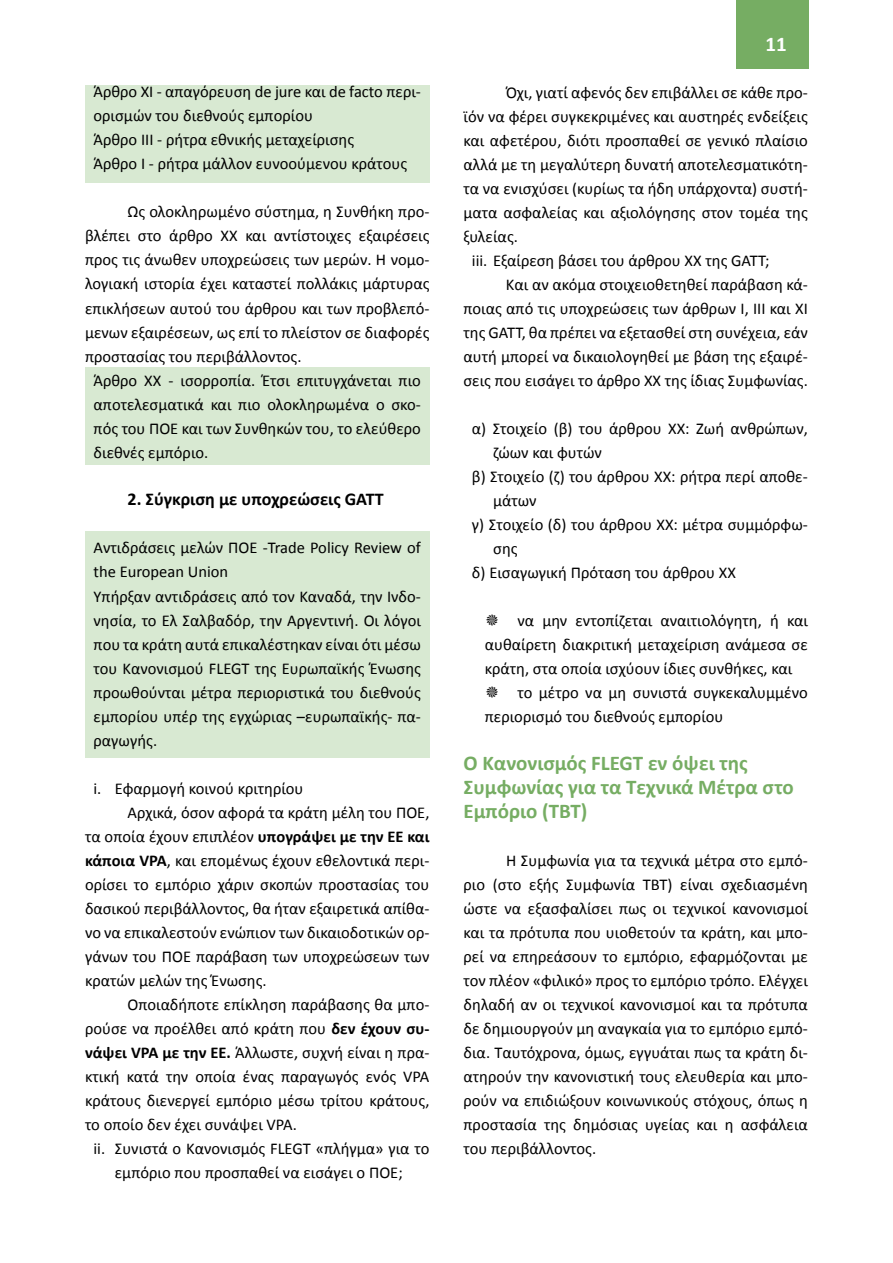
<style>
.page{position:relative;width:893px;height:1263px;background:#fff}
.page>*{position:absolute;margin:0;border:0;box-sizing:border-box;transform-origin:0 0}
.t1{font:700 21px/24px "Calibri";color:#76ad63}
.t2{font:700 21px "Calibri";color:#fff}
.t3{font:700 18px "Calibri";color:#000}
.t4{font:16.5px/24px "Calibri";color:#000}
.s1{font-weight:700}
</style>
<div class="page">
<div style="left:737px;top:0;width:72px;height:68px;background:#76ad63"></div>
<div style="left:85px;top:531px;width:344px;height:227px;background:#d8e9d2"></div>
<div style="left:85px;top:85px;width:344px;height:98px;background:#d8e9d2"></div>
<div style="left:85px;top:367px;width:344px;height:98px;background:#d8e9d2"></div>
<p class="t4" style="left:94px;top:80px;width:329px">Άρθρο XI - απαγόρευση de jure και de facto περι&shy;ορισμών του διεθνούς εμπορίου<br>Άρθρο ΙΙΙ - ρήτρα εθνικής μεταχείρισης<br>Άρθρο Ι - ρήτρα μάλλον ευνοούμενου κράτους</p>
<p class="t4" style="left:128px;top:200px;width:303px">Ως ολοκληρωμένο σύστημα, η Συνθήκη προ-</p>
<p class="t4" style="left:85px;top:224px;width:346px">βλέπει στο άρθρο XX και αντίστοιχες εξαιρέσεις</p>
<p class="t4" style="left:85px;top:248px;width:346px">προς τις άνωθεν υποχρεώσεις των μερών. Η νομο-</p>
<p class="t4" style="left:85px;top:272px;width:346px">λογιακή ιστορία έχει καταστεί πολλάκις μάρτυρας</p>
<p class="t4" style="left:85px;top:296px;width:346px">επικλήσεων αυτού του άρθρου και των προβλεπό-</p>
<p class="t4" style="left:85px;top:320px;width:346px">μενων εξαιρέσεων, ως επί το πλείστον σε διαφορές</p>
<p class="t4" style="left:85px;top:344px;width:218px">προστασίας του περιβάλλοντος.</p>
<p class="t4" style="left:94px;top:368px;width:329px">Άρθρο ΧΧ - ισορροπία. Έτσι επιτυγχάνεται πιο</p>
<p class="t4" style="left:94px;top:392px;width:329px">αποτελεσματικά και πιο ολοκληρωμένα ο σκο-</p>
<p class="t4" style="left:94px;top:416px;width:329px">πός του ΠΟΕ και των Συνθηκών του, το ελεύθερο</p>
<p class="t4" style="left:94px;top:440px;width:116px">διεθνές εμπόριο.</p>
<p class="t3" style="left:128px;top:488px;width:258px">2. Σύγκριση με υποχρεώσεις GATT</p>
<p class="t4" style="left:94px;top:536px;width:329px">Αντιδράσεις μελών ΠΟΕ -Trade Policy Review of the European Union<br>Υπήρξαν αντιδράσεις από τον Καναδά, την Ινδο&shy;νησία, το Ελ Σαλβαδόρ, την Αργεντινή. Οι λόγοι που τα κράτη αυτά επικαλέστηκαν είναι ότι μέσω του Κανονισμού FLEGT της Ευρωπαϊκής Ένωσης προωθούνται μέτρα περιοριστικά του διεθνούς εμπορίου υπέρ της εγχώριας –ευρωπαϊκής- πα&shy;ραγωγής.</p>
<p class="t4" style="left:94px;top:776px;width:212px">i. Εφαρμογή κοινού κριτηρίου</p>
<p class="t4" style="left:128px;top:800px;width:303px">Αρχικά, όσον αφορά τα κράτη μέλη του ΠΟΕ,</p>
<p class="t4" style="left:85px;top:824px;width:346px">τα οποία έχουν επιπλέον <span class="s1">υπογράψει με την ΕΕ και</span></p>
<p class="t4" style="left:85px;top:848px;width:346px"><span class="s1">κάποια VPA</span>, και επομένως έχουν εθελοντικά περι-</p>
<p class="t4" style="left:85px;top:872px;width:346px">ορίσει το εμπόριο χάριν σκοπών προστασίας του</p>
<p class="t4" style="left:85px;top:896px;width:346px">δασικού περιβάλλοντος, θα ήταν εξαιρετικά απίθα-</p>
<p class="t4" style="left:85px;top:920px;width:346px">νο να επικαλεστούν ενώπιον των δικαιοδοτικών ορ-</p>
<p class="t4" style="left:85px;top:944px;width:346px">γάνων του ΠΟΕ παράβαση των υποχρεώσεων των</p>
<p class="t4" style="left:85px;top:968px;width:183px">κρατών μελών της Ένωσης.</p>
<p class="t4" style="left:128px;top:992px;width:303px">Οποιαδήποτε επίκληση παράβασης θα μπο-</p>
<p class="t4" style="left:85px;top:1016px;width:346px">ρούσε να προέλθει από κράτη που <span class="s1">δεν έχουν συ-</span></p>
<p class="t4" style="left:85px;top:1040px;width:346px"><span class="s1">νάψει VPA με την ΕΕ.</span> Άλλωστε, συχνή είναι η πρα-</p>
<p class="t4" style="left:85px;top:1064px;width:346px">κτική κατά την οποία ένας παραγωγός ενός VPA</p>
<p class="t4" style="left:85px;top:1088px;width:346px">κράτους διενεργεί εμπόριο μέσω τρίτου κράτους,</p>
<p class="t4" style="left:85px;top:1112px;width:214px">το οποίο δεν έχει συνάψει VPA.</p>
<p class="t4" style="left:94px;top:1136px;width:337px">ii. Συνιστά ο Κανονισμός FLEGT «πλήγμα» για το</p>
<p class="t4" style="left:115px;top:1160px;width:289px">εμπόριο που προσπαθεί να εισάγει ο ΠΟΕ;</p>
<p class="t2" style="left:765px;top:31px;width:23px">11</p>
<p class="t4" style="left:506px;top:80px;width:303px">Όχι, γιατί αφενός δεν επιβάλλει σε κάθε προ-</p>
<p class="t4" style="left:463px;top:104px;width:346px">ϊόν να φέρει συγκεκριμένες και αυστηρές ενδείξεις</p>
<p class="t4" style="left:463px;top:128px;width:346px">και αφετέρου, διότι προσπαθεί σε γενικό πλαίσιο</p>
<p class="t4" style="left:463px;top:152px;width:346px">αλλά με τη μεγαλύτερη δυνατή αποτελεσματικότη-</p>
<p class="t4" style="left:463px;top:176px;width:346px">τα να ενισχύσει (κυρίως τα ήδη υπάρχοντα) συστή-</p>
<p class="t4" style="left:463px;top:200px;width:346px">ματα ασφαλείας και αξιολόγησης στον τομέα της</p>
<p class="t4" style="left:463px;top:224px;width:56px">ξυλείας.</p>
<p class="t4" style="left:472px;top:248px;width:299px">iii. Εξαίρεση βάσει του άρθρου ΧΧ της GATT;</p>
<p class="t4" style="left:506px;top:272px;width:303px">Και αν ακόμα στοιχειοθετηθεί παράβαση κά-</p>
<p class="t4" style="left:463px;top:296px;width:346px">ποιας από τις υποχρεώσεις των άρθρων Ι, ΙΙΙ και ΧΙ</p>
<p class="t4" style="left:463px;top:320px;width:346px">της GATT, θα πρέπει να εξετασθεί στη συνέχεια, εάν</p>
<p class="t4" style="left:463px;top:344px;width:346px">αυτή μπορεί να δικαιολογηθεί με βάση της εξαιρέ-</p>
<p class="t4" style="left:463px;top:368px;width:346px">σεις που εισάγει το άρθρο ΧΧ της ίδιας Συμφωνίας.</p>
<p class="t4" style="left:472px;top:416px;width:337px">α) Στοιχείο (β) του άρθρου ΧΧ: Ζωή ανθρώπων,</p>
<p class="t4" style="left:493px;top:440px;width:110px">ζώων και φυτών</p>
<p class="t4" style="left:472px;top:464px;width:337px">β) Στοιχείο (ζ) του άρθρου ΧΧ: ρήτρα περί αποθε-</p>
<p class="t4" style="left:493px;top:488px;width:45px">μάτων</p>
<p class="t4" style="left:472px;top:512px;width:337px">γ) Στοιχείο (δ) του άρθρου ΧΧ: μέτρα συμμόρφω-</p>
<p class="t4" style="left:493px;top:536px;width:26px">σης</p>
<p class="t4" style="left:472px;top:560px;width:266px">δ) Εισαγωγική Πρόταση του άρθρου ΧΧ</p>
<p class="t4" style="left:517px;top:608px;width:292px">να μην εντοπίζεται αναιτιολόγητη, ή και</p>
<p class="t4" style="left:485px;top:632px;width:325px">αυθαίρετη διακριτική μεταχείριση ανάμεσα σε</p>
<p class="t4" style="left:485px;top:656px;width:309px">κράτη, στα οποία ισχύουν ίδιες συνθήκες, και</p>
<p class="t4" style="left:517px;top:680px;width:292px">το μέτρο να μη συνιστά συγκεκαλυμμένο</p>
<p class="t4" style="left:485px;top:704px;width:240px">περιορισμό του διεθνούς εμπορίου</p>
<p class="t1" style="left:463px;top:750px;width:332px">Ο Κανονισμός FLEGT εν όψει της<br>Συμφωνίας για τα Τεχνικά Μέτρα στο<br>Εμπόριο (TBT)</p>
<p class="t4" style="left:463px;top:848px;width:346px;text-align:justify;text-indent:43px">Η Συμφωνία για τα τεχνικά μέτρα στο εμπό&shy;ριο (στο εξής Συμφωνία ΤΒΤ) είναι σχεδιασμένη ώστε να εξασφαλίσει πως οι τεχνικοί κανονισμοί και τα πρότυπα που υιοθετούν τα κράτη, και μπο&shy;ρεί να επηρεάσουν το εμπόριο, εφαρμόζονται με τον πλέον «φιλικό» προς το εμπόριο τρόπο. Ελέγχει δηλαδή αν οι τεχνικοί κανονισμοί και τα πρότυπα δε δημιουργούν μη αναγκαία για το εμπόριο εμπό&shy;δια. Ταυτόχρονα, όμως, εγγυάται πως τα κράτη δι&shy;ατηρούν την κανονιστική τους ελευθερία και μπο&shy;ρούν να επιδιώξουν κοινωνικούς στόχους, όπως η προστασία της δημόσιας υγείας και η ασφάλεια του περιβάλλοντος.</p>
</div>
